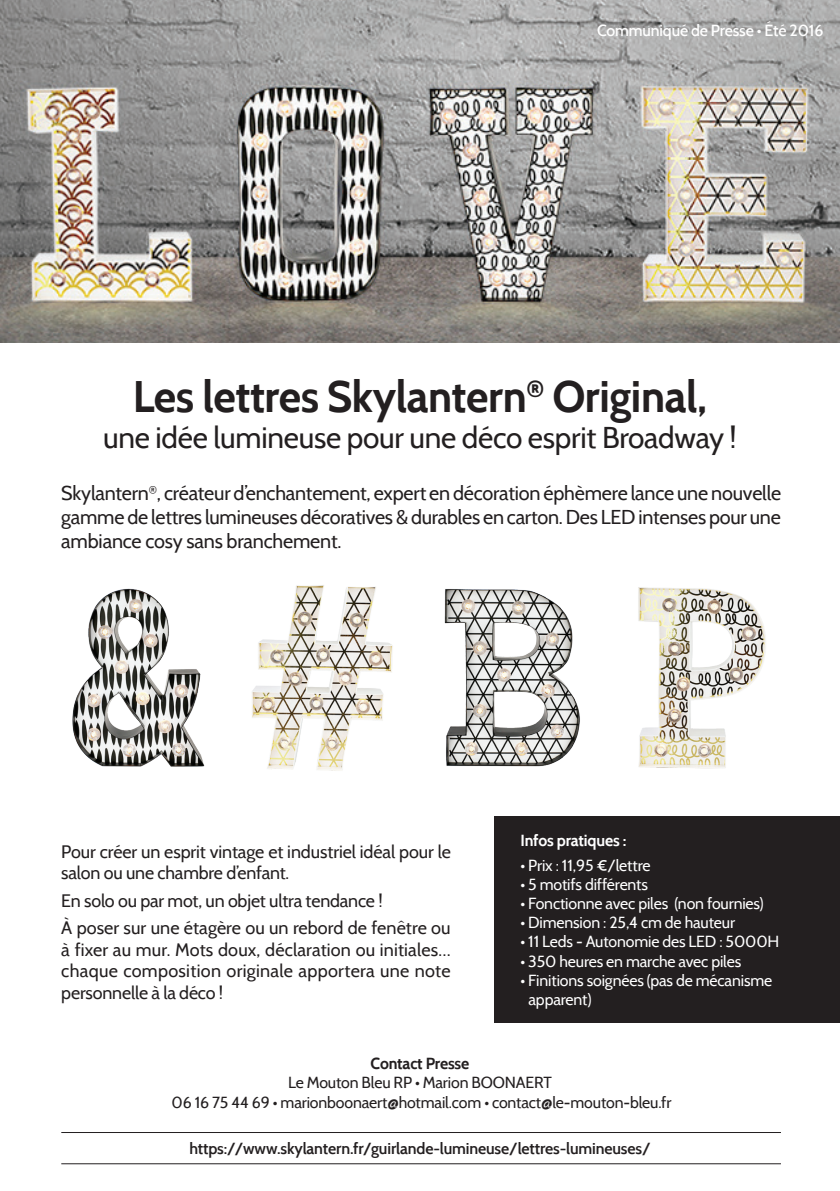
<style>
.page{position:relative;width:840px;height:1191px;background:#fff}
.page>*{position:absolute;margin:0;border:0;box-sizing:border-box;transform-origin:0 0}
.t1{font:700 44px "Cabin";letter-spacing:-.01em;color:#231f20}
.t2{font:30px "Cabin";letter-spacing:-.01em;color:#231f20}
.t3{font:20px/24px "Cabin";letter-spacing:-.01em;color:#231f20;text-align:justify}
.t4{font:18px/21.6px "Cabin";letter-spacing:-.005em;color:#231f20}
.t5{font:16px/19.2px "Cabin";letter-spacing:-.01em;color:#fff}
.t6{font:16px/19.2px "Cabin";letter-spacing:-.01em;color:#231f20;text-align:center}
.t7{font:600 16px "Cabin";letter-spacing:-.01em;color:#231f20}
.t8{font:500 16px "Cabin";letter-spacing:-.01em;color:#fff}
.t9{font:700 16px "Cabin";letter-spacing:-.01em;color:#fff}
.t10{font:700 16px "Cabin";letter-spacing:-.01em;color:#231f20}
</style>
<div class="page">
<img style="left:0;top:0;width:839px;height:342px">
<div style="left:494px;top:816px;width:345px;height:206px;background:#231f20"></div>
<img style="left:252px;top:585px;width:141px;height:186px">
<img style="left:638px;top:587px;width:128px;height:182px">
<img style="left:72px;top:588px;width:133px;height:179px">
<img style="left:444px;top:589px;width:136px;height:178px">
<hr style="left:61px;top:1132px;width:719px;height:1px;background:#231f20">
<hr style="left:61px;top:1163px;width:719px;height:1px;background:#231f20">
<p class="t8" style="left:596px;top:21px;width:228px">Communiqué de Presse • Été 2016</p>
<h1 class="t1" style="left:133px;top:370px;width:575px">Les lettres Skylantern<sup>®</sup> Original,</h1>
<h2 class="t2" style="left:103px;top:419px;width:634px">une idée lumineuse pour une déco esprit Broadway !</h2>
<p class="t3" style="left:61px;top:481px;width:721px">Skylantern<sup>®</sup>, créateur d’enchantement, expert en décoration éphèmere lance une nouvelle gamme de lettres lumineuses décoratives &amp; durables en carton. Des LED intenses pour une ambiance cosy sans branchement.</p>
<p class="t4" style="left:61px;top:840px;width:391px">Pour créer un esprit vintage et industriel idéal pour le salon ou une chambre d’enfant.</p>
<p class="t4" style="left:61px;top:886px;width:390px;line-height:27.2px">En solo ou par mot, un objet ultra tendance !<br>À poser sur une étagère ou un rebord de fenêtre ou</p>
<p class="t4" style="left:61px;top:938px;width:391px;text-align:justify">à fixer au mur. Mots doux, déclaration ou initiales… chaque composition originale apportera une note personnelle à la déco !</p>
<p class="t9" style="left:520px;top:830px;width:107px">Infos pratiques :</p>
<p class="t5" style="left:520px;top:855px;width:131px">• Prix : 11,95 €/lettre</p>
<p class="t5" style="left:520px;top:874px;width:129px">• 5 motifs différents</p>
<p class="t5" style="left:520px;top:893px;width:245px">• Fonctionne avec piles (non fournies)</p>
<p class="t5" style="left:520px;top:912px;width:216px">• Dimension : 25,4 cm de hauteur</p>
<p class="t5" style="left:520px;top:932px;width:260px">• 11 Leds - Autonomie des LED : 5000H</p>
<p class="t5" style="left:520px;top:951px;width:222px">• 350 heures en marche avec piles</p>
<p class="t5" style="left:528px;top:970px;width:245px;text-indent:-8px">• Finitions soignées (pas de mécanisme apparent)</p>
<p class="t10" style="left:370px;top:1054px;width:100px">Contact Presse</p>
<p class="t6" style="left:171px;top:1073px;width:501px">Le Mouton Bleu RP • Marion BOONAERT<br>06 16 75 44 69 • marionboonaert@hotmail.com • contact@le-mouton-bleu.fr</p>
<p class="t7" style="left:189px;top:1138px;width:462px">https://www.skylantern.fr/guirlande-lumineuse/lettres-lumineuses/</p>
</div>
